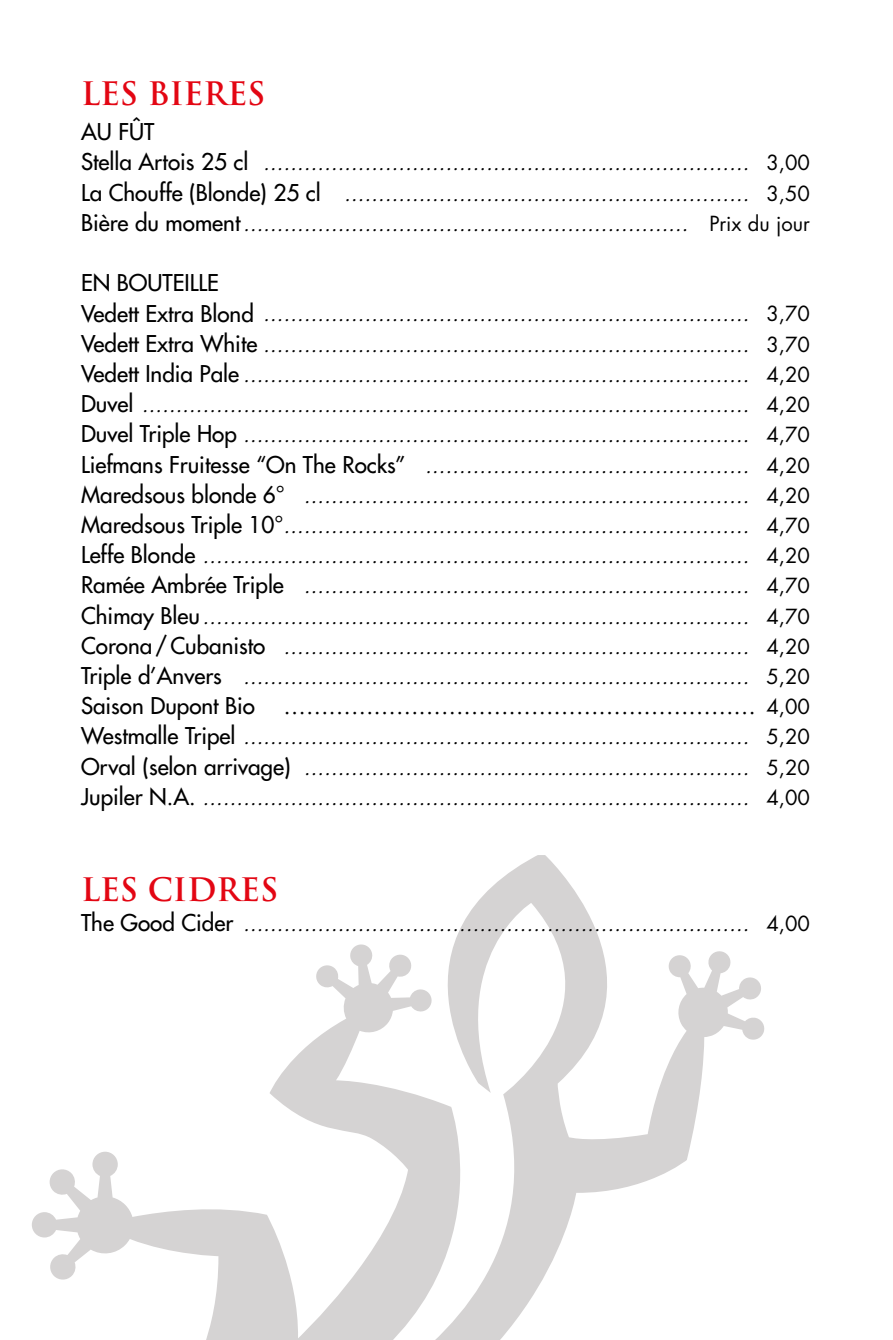
<style>
.page{position:relative;width:893px;height:1340px;background:#fff}
.page>*{position:absolute;margin:0;border:0;box-sizing:border-box;transform-origin:0 0}
.t1{font:700 31.5px "Trajan Pro";color:#e30613}
.t2{font:22.5px "Futura";color:#000}
.t3{font:italic 20.25px/30.2px "Futura";color:#000;text-align:justify}
.s1{font-style:normal;font-size:22.5px}
.s2{font-style:normal}
.s3{font-style:italic;font-size:20.25px}
.s4{font-size:20.25px}
</style>
<div class="page">
<svg style="left:47px;top:855px;width:718px;height:484px"></svg>
<h1 class="t1" style="left:81px;top:74px;width:186px">LES BIERES</h1>
<p class="t2" style="left:81px;top:117px;width:75px">AU FÛT</p>
<p class="t3" style="left:81px;top:148px;width:730px"><span class="s1">Stella Artois 25 cl</span> ……………………………………………………………… <span class="s2">3,00</span></p>
<p class="t2" style="left:81px;top:178px;width:731px">La Chouffe (Blonde) 25 cl <span class="s3">……………………………………………………</span> <span class="s4">3,50</span></p>
<p class="t3" style="left:81px;top:208px;width:731px"><span class="s1">Bière du moment</span>………………………………………………………… <span class="s2">Prix du jour</span></p>
<p class="t2" style="left:81px;top:268px;width:139px">EN BOUTEILLE</p>
<p class="t3" style="left:81px;top:299px;width:731px"><span class="s1">Vedett Extra Blond</span> ……………………………………………………………… <span class="s2">3,70<br></span><span class="s1">Vedett Extra White</span> ……………………………………………………………… <span class="s2">3,70<br></span><span class="s1">Vedett India Pale</span> ………………………………………………………………… <span class="s2">4,20<br></span><span class="s1">Duvel</span> ……………………………………………………………………………… <span class="s2">4,20<br></span><span class="s1">Duvel Triple Hop</span> ………………………………………………………………… <span class="s2">4,70</span></p>
<p class="t2" style="left:81px;top:449px;width:730px">Liefmans Fruitesse “On The Rocks” <span class="s3">…………………………………………</span> <span class="s4">4,20</span></p>
<p class="t3" style="left:81px;top:480px;width:731px"><span class="s1">Maredsous blonde 6°</span> ………………………………………………………… <span class="s2">4,20<br></span><span class="s1">Maredsous Triple 10°</span>…………………………………………………………… <span class="s2">4,70<br></span><span class="s1">Leffe Blonde</span> ……………………………………………………………………… <span class="s2">4,20<br></span><span class="s1">Ramée Ambrée Triple</span> ………………………………………………………… <span class="s2">4,70<br></span><span class="s1">Chimay Bleu</span>……………………………………………………………………… <span class="s2">4,70<br></span><span class="s1">Corona/Cubanisto</span> …………………………………………………………… <span class="s2">4,20<br></span><span class="s1">Triple d’Anvers</span> ………………………………………………………………… <span class="s2">5,20</span></p>
<p class="t2" style="left:81px;top:691px;width:176px">Saison Dupont Bio</p>
<p class="t2" style="left:284px;top:691px;width:528px">……………………………………………………… <span class="s4">4,00</span></p>
<p class="t3" style="left:81px;top:721px;width:731px"><span class="s1">Westmalle Tripel</span> ………………………………………………………………… <span class="s2">5,20<br></span><span class="s1">Orval (selon arrivage)</span> ………………………………………………………… <span class="s2">5,20<br></span><span class="s1">Jupiler N.A.</span> ……………………………………………………………………… <span class="s2">4,00</span></p>
<h1 class="t1" style="left:81px;top:869px;width:199px">LES CIDRES</h1>
<p class="t3" style="left:81px;top:908px;width:731px"><span class="s1">The Good Cider</span> ………………………………………………………………… <span class="s2">4,00</span></p>
</div>
